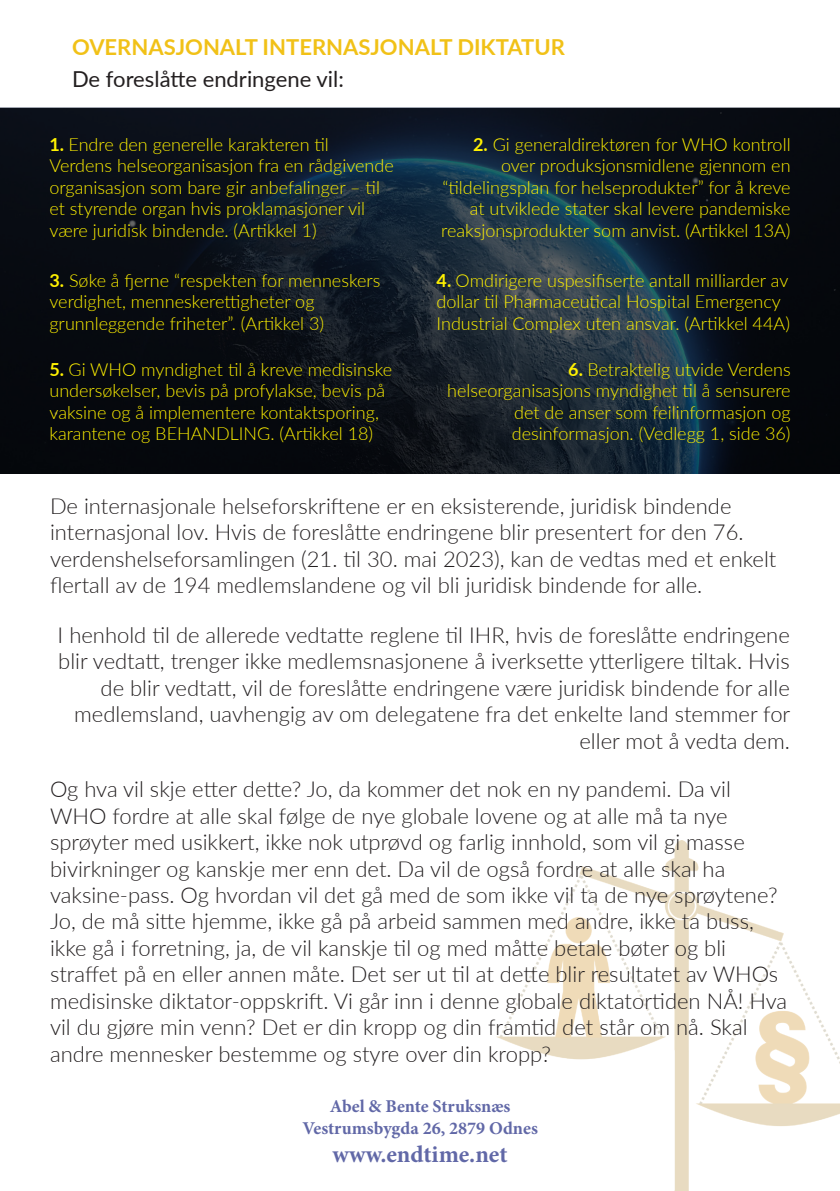
<style>
.page{position:relative;width:840px;height:1191px;background:#fff}
.page>*{position:absolute;margin:0;border:0;box-sizing:border-box;transform-origin:0 0}
.t1{font:700 24px "Minion Pro";color:#6168a7}
.t2{font:300 22px/26.4px "Lato";color:#231f20}
.t3{font:700 22px "Lato";color:#f1c117}
.t4{font:22px "Lato";color:#231f20}
.t5{font:300 18px/21.6px "Lato";color:#fff101}
.t6{font:700 18px "Minion Pro";color:#6168a7}
.s1{font-weight:700}
</style>
<div class="page">
<img style="left:496px;top:840px;width:343px;height:351px">
<img style="left:0;top:108px;width:839px;height:365px">
<p class="t3" style="left:72px;top:30px;width:494px">OVERNASJONALT INTERNASJONALT DIKTATUR</p>
<p class="t4" style="left:72px;top:63px;width:273px">De foreslåtte endringene vil:</p>
<p class="t5" style="left:49px;top:133px;width:345px"><span class="s1">1.</span> Endre den generelle karakteren til Verdens helseorganisasjon fra en rådgivende organisasjon som bare gir anbefalinger – til et styrende organ hvis proklamasjoner vil være juridisk bindende. (Artikkel 1)</p>
<p class="t5" style="left:49px;top:269px;width:332px"><span class="s1">3.</span> Søke å fjerne “respekten for menneskers verdighet, menneskerettigheter og grunnleggende friheter”. (Artikkel 3)</p>
<p class="t5" style="left:49px;top:358px;width:344px"><span class="s1">5.</span> Gi WHO myndighet til å kreve medisinske undersøkelser, bevis på profylakse, bevis på vaksine og å implementere kontaktsporing, karantene og BEHANDLING. (Artikkel 18)</p>
<p class="t5" style="left:441px;top:133px;width:351px;text-align:right"><span class="s1">2.</span> Gi generaldirektøren for WHO kontroll over produksjonsmidlene gjennom en “tildelingsplan for helseprodukter” for å kreve at utviklede stater skal levere pandemiske reaksjonsprodukter som anvist. (Artikkel 13A)</p>
<p class="t5" style="left:436px;top:269px;width:355px"><span class="s1">4.</span> Omdirigere uspesifiserte antall milliarder av dollar til Pharmaceutical Hospital Emergency<br>Industrial Complex uten ansvar. (Artikkel 44A)</p>
<p class="t5" style="left:447px;top:358px;width:345px;text-align:right"><span class="s1">6.</span> Betraktelig utvide Verdens helseorganisasjons myndighet til å sensurere det de anser som feilinformasjon og desinformasjon. (Vedlegg 1, side 36)</p>
<p class="t2" style="left:50px;top:492px;width:727px">De internasjonale helseforskriftene er en eksisterende, juridisk bindende internasjonal lov. Hvis de foreslåtte endringene blir presentert for den 76. verdenshelseforsamlingen (21. til 30. mai 2023), kan de vedtas med et enkelt flertall av de 194 medlemslandene og vil bli juridisk bindende for alle.</p>
<p class="t2" style="left:58px;top:621px;width:733px;text-align:right">I henhold til de allerede vedtatte reglene til IHR, hvis de foreslåtte endringene blir vedtatt, trenger ikke medlemsnasjonene å iverksette ytterligere tiltak. Hvis de blir vedtatt, vil de foreslåtte endringene være juridisk bindende for alle medlemsland, uavhengig av om delegatene fra det enkelte land stemmer for eller mot å vedta dem.</p>
<p class="t2" style="left:50px;top:775px;width:738px">Og hva vil skje etter dette? Jo, da kommer det nok en ny pandemi. Da vil WHO fordre at alle skal følge de nye globale lovene og at alle må ta nye sprøyter med usikkert, ikke nok utprøvd og farlig innhold, som vil gi masse bivirkninger og kanskje mer enn det. Da vil de også fordre at alle skal ha vaksine-pass. Og hvordan vil det gå med de som ikke vil ta de nye sprøytene?<br>Jo, de må sitte hjemme, ikke gå på arbeid sammen med andre, ikke ta buss, ikke gå i forretning, ja, de vil kanskje til og med måtte betale bøter og bli straffet på en eller annen måte. Det ser ut til at dette blir resultatet av WHOs medisinske diktator-oppskrift. Vi går inn i denne globale diktatortiden NÅ! Hva vil du gjøre min venn? Det er din kropp og din framtid det står om nå. Skal andre mennesker bestemme og styre over din kropp?</p>
<p class="t6" style="left:329px;top:1093px;width:182px">Abel &amp; Bente Struksnæs</p>
<p class="t6" style="left:302px;top:1115px;width:237px">Vestrumsbygda 26, 2879 Odnes</p>
<p class="t1" style="left:332px;top:1137px;width:176px">www.endtime.net</p>
</div>
